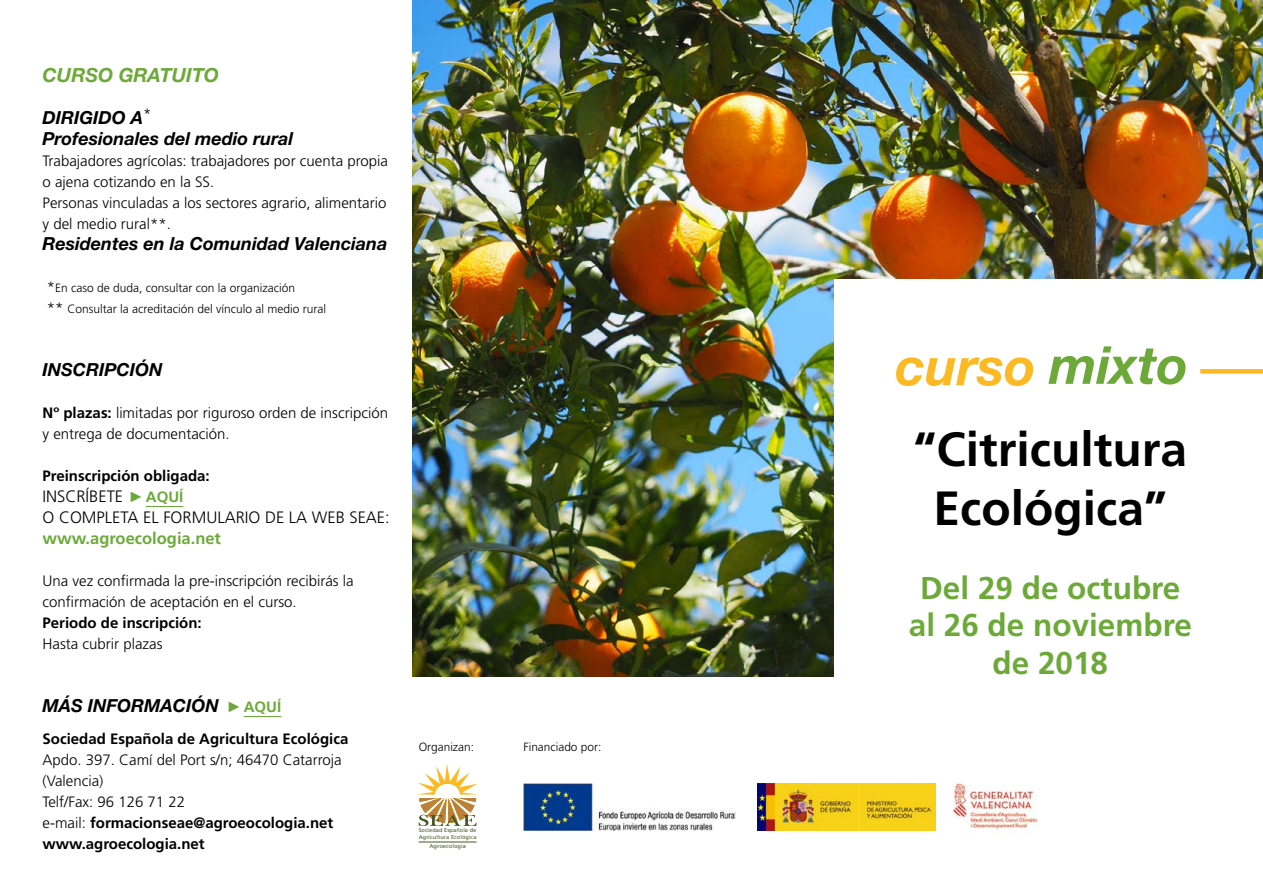
<style>
.page{position:relative;width:1263px;height:893px;background:#fff}
.page>*{position:absolute;margin:0;border:0;box-sizing:border-box;transform-origin:0 0}
.t1{font:italic 700 52.35px "Helvetica Neue LT Std";color:#fdb924}
.t2{font:700 48px/58.5px "Frutiger LT Std";color:#000;text-align:center}
.t3{font:700 31.5px/37.5px "Frutiger LT Std";color:#6ca939;text-align:center}
.t4{font:italic 700 19.5px "Helvetica Neue LT Std";color:#6ca939}
.t5{font:italic 700 18px/21px "Helvetica Neue LT Std";color:#000}
.t6{font:300 16.5px/21px "Frutiger LT Std";color:#000}
.t7{font:700 16.5px "Frutiger LT Std";color:#6ca939}
.t8{font:300 15px/21px "Frutiger LT Std";color:#000}
.t9{font:700 15px "Frutiger LT Std";color:#000}
.t10{font:300 12px/21px "Frutiger LT Std";color:#000}
.t11{font:300 11.85px "Frutiger LT Std";color:#000}
.t12{font:5.7px "Frutiger LT Std";letter-spacing:.01em;color:#455a21}
.t13{font:5.55px "Frutiger LT Std";letter-spacing:.02em;color:#455a21}
.s1{font-size:15px}
.s2{font-weight:700}
.s3{font-family:"Arial Narrow";font-weight:400;font-size:15px;color:#6ca939}
.s4{font-weight:700;font-size:15px;color:#6ca939}
.s5{font-family:"Arial Narrow";font-weight:400;font-style:normal;font-size:15px;color:#6ca939}
.s6{font-family:"Frutiger LT Std";font-style:normal;font-size:15px;color:#6ca939}
.s7{color:#fff}
.s8{color:#6ca939}
</style>
<div class="page">
<img style="left:523px;top:783px;width:212px;height:47px">
<img style="left:758px;top:783px;width:178px;height:47px">
<img style="left:953px;top:782px;width:84px;height:47px">
<img style="left:412px;top:0;width:851px;height:676px">
<hr style="left:146px;top:506px;width:37px;height:1px;background:#6ca939">
<hr style="left:244px;top:716px;width:37px;height:1px;background:#6ca939">
<div style="left:834px;top:280px;width:429px;height:430px;background:#fff"></div>
<svg style="left:417px;top:764px;width:61px;height:62px"></svg>
<hr style="left:419px;top:842px;width:57px;height:1px;background:#455a21">
<div style="left:1200px;top:369px;width:63px;height:5px;background:#fdb924"></div>
<h3 class="t4" style="left:43px;top:63px;width:178px">CURSO GRATUITO</h3>
<p class="t5" style="left:43px;top:107px;width:252px">DIRIGIDO A<sup>*<br></sup>Profesionales del medio rural</p>
<p class="t8" style="left:43px;top:150px;width:347px">Trabajadores agrícolas: trabajadores por cuenta propia o ajena cotizando en la SS.<br>Personas vinculadas a los sectores agrario, alimentario y del medio rural**.</p>
<p class="t5" style="left:43px;top:233px;width:346px">Residentes en la Comunidad Valenciana</p>
<p class="t10" style="left:47px;top:277px;width:281px"><span class="s1">*</span>En caso de duda, consultar con la organización<br><span class="s1">**</span> Consultar la acreditación del vínculo al medio rural</p>
<p class="t5" style="left:43px;top:359px;width:122px">INSCRIPCIÓN</p>
<p class="t8" style="left:43px;top:402px;width:347px"><span class="s2">Nº plazas:</span> limitadas por riguroso orden de inscripción y entrega de documentación.</p>
<p class="t9" style="left:43px;top:467px;width:169px">Preinscripción obligada:</p>
<p class="t6" style="left:43px;top:486px;width:349px">INSCRÍBETE <span class="s3">►</span><span class="s4">AQUÍ<br></span>O COMPLETA EL FORMULARIO DE LA WEB SEAE:</p>
<p class="t7" style="left:43px;top:529px;width:180px">www.agroecologia.net</p>
<p class="t8" style="left:43px;top:570px;width:313px">Una vez confirmada la pre-inscripción recibirás la confirmación de aceptación en el curso.</p>
<p class="t9" style="left:43px;top:614px;width:161px">Periodo de inscripción:</p>
<p class="t8" style="left:43px;top:633px;width:121px">Hasta cubrir plazas</p>
<p class="t5" style="left:43px;top:695px;width:240px">MÁS INFORMACIÓN <span class="s5">►</span><span class="s6">AQUÍ</span></p>
<p class="t9" style="left:43px;top:729px;width:307px">Sociedad Española de Agricultura Ecológica</p>
<p class="t8" style="left:43px;top:749px;width:301px">Apdo. 397. Camí del Port s/n; 46470 Catarroja (Valencia)<br>Telf/Fax: 96 126 71 22<br>e-mail: <span class="s2">formacionseae@agroeocologia.net www.agroecologia.net</span></p>
<p class="t11" style="left:419px;top:740px;width:57px">Organizan:</p>
<p class="t11" style="left:523px;top:740px;width:79px">Financiado por:</p>
<p class="t13" style="left:419px;top:827px;width:59px">Sociedad Española de</p>
<p class="t13" style="left:419px;top:834px;width:59px">Agricultura Ecológica</p>
<p class="t12" style="left:429px;top:843px;width:38px">Agroecología</p>
<h1 class="t1" style="left:895px;top:334px;width:294px">curso<span class="s7">O</span><span class="s8">mixto</span></h1>
<h2 class="t2" style="left:913px;top:420px;width:275px">“Citricultura<br>Ecológica”</h2>
<h3 class="t3" style="left:909px;top:569px;width:285px">Del 29 de octubre al 26 de noviembre de 2018</h3>
</div>
